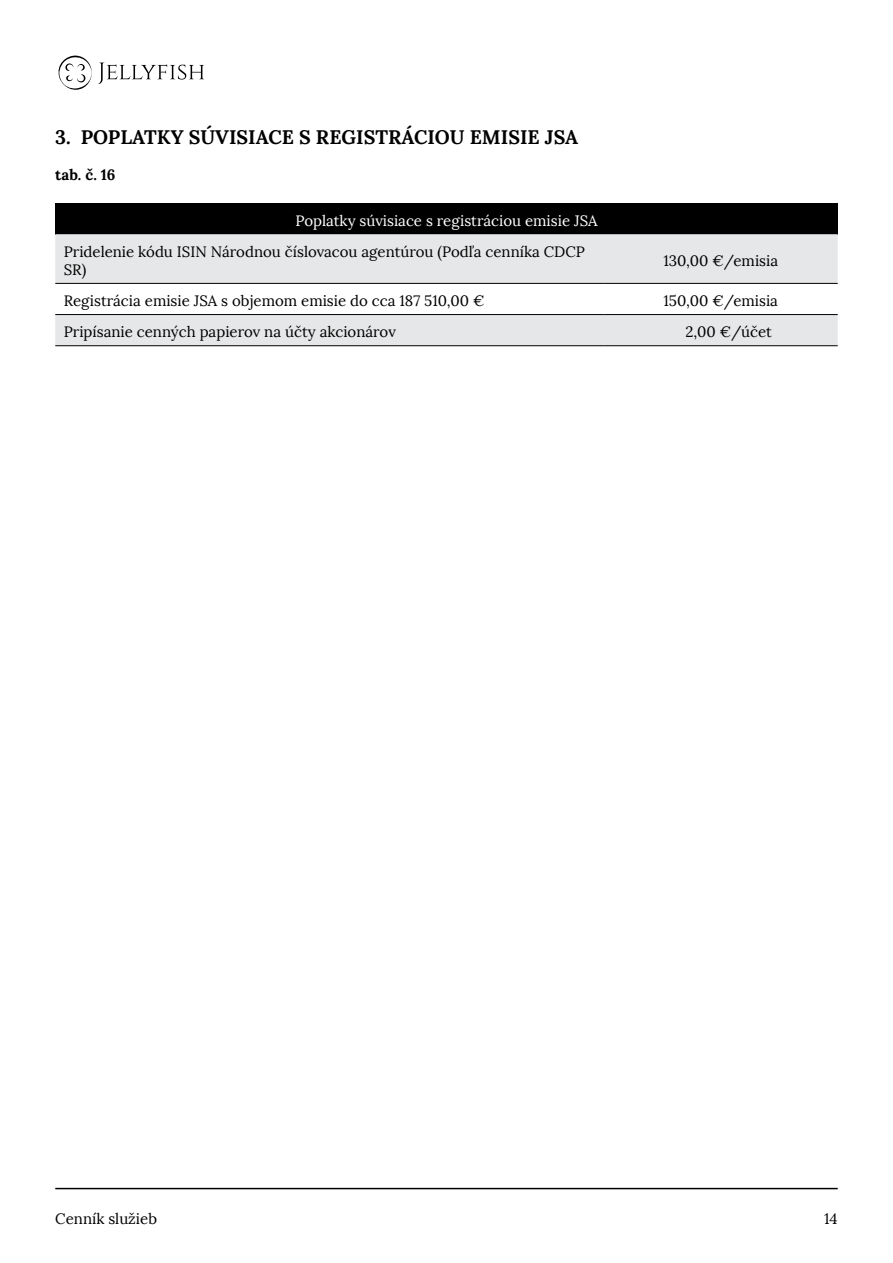
<style>
.page{position:relative;width:893px;height:1263px;background:#fff}
.page>*{position:absolute;margin:0;border:0;box-sizing:border-box;transform-origin:0 0}
.t1{font:700 19.5px "Lora";color:#000}
.t2{font:15px/18px "Lora";color:#000}
.t3{font:15px "Lora";color:#fff}
.t4{font:700 15px "Lora";color:#000}
</style>
<div class="page">
<hr style="left:55px;top:1188px;width:783px;height:1px;background:#000">
<svg style="left:58px;top:55px;width:34px;height:35px"></svg>
<svg style="left:98px;top:63px;width:106px;height:21px"></svg>
<div style="left:55px;top:203px;width:783px;height:31px;background:#000"></div>
<svg style="left:55px;top:234px;width:783px;height:111px;fill:#e6e7e8"></svg>
<hr style="left:55px;top:283px;width:549px;height:1px;background:#000">
<hr style="left:604px;top:283px;width:234px;height:1px;background:#000">
<hr style="left:55px;top:314px;width:549px;height:1px;background:#000">
<hr style="left:604px;top:314px;width:234px;height:1px;background:#000">
<hr style="left:55px;top:345px;width:549px;height:1px;background:#000">
<hr style="left:604px;top:345px;width:234px;height:1px;background:#000">
<h1 class="t1" style="left:55px;top:124px;width:524px">3. POPLATKY SÚVISIACE S REGISTRÁCIOU EMISIE JSA</h1>
<p class="t4" style="left:55px;top:165px;width:62px">tab. č. 16</p>
<p class="t3" style="left:295px;top:211px;width:304px">Poplatky súvisiace s registráciou emisie JSA</p>
<p class="t2" style="left:64px;top:243px;width:523px">Pridelenie kódu ISIN Národnou číslovacou agentúrou (Podľa cenníka CDCP<br>SR)</p>
<p class="t2" style="left:663px;top:252px;width:116px">130,00 €/emisia</p>
<p class="t2" style="left:64px;top:292px;width:422px">Registrácia emisie JSA s objemom emisie do cca 187 510,00 €</p>
<p class="t2" style="left:663px;top:292px;width:116px">150,00 €/emisia</p>
<p class="t2" style="left:64px;top:323px;width:334px">Pripísanie cenných papierov na účty akcionárov</p>
<p class="t2" style="left:685px;top:323px;width:88px">2,00 €/účet</p>
<p class="t2" style="left:55px;top:1210px;width:103px">Cenník služieb</p>
<p class="t2" style="left:824px;top:1210px;width:15px">14</p>
</div>
